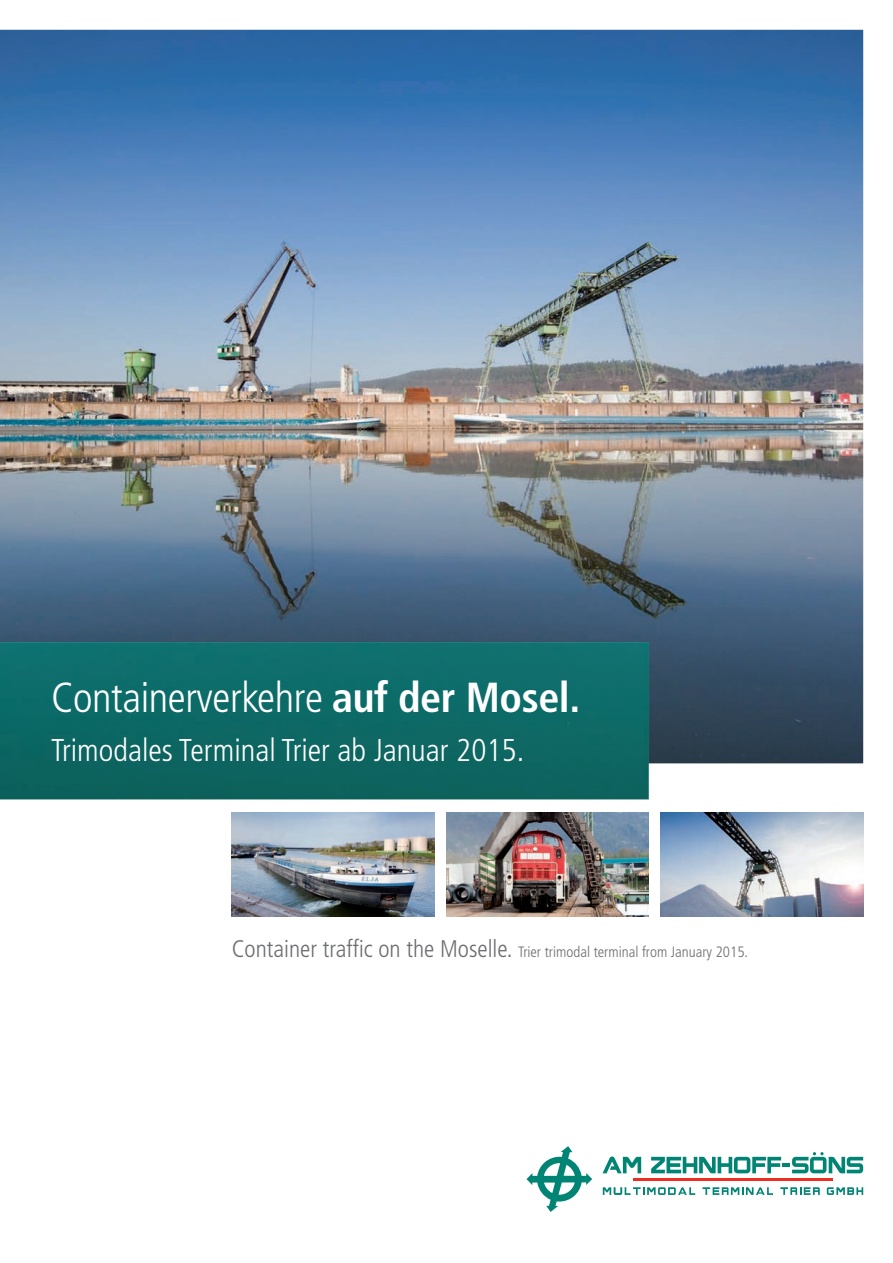
<style>
.page{position:relative;width:893px;height:1263px;background:#fff}
.page>*{position:absolute;margin:0;border:0;box-sizing:border-box;transform-origin:0 0}
.t1{font:300 condensed 42px "Frutiger";letter-spacing:-.01em;color:#fff}
.t2{font:300 condensed 31.5px "Frutiger";color:#fff}
.t3{font:300 condensed 15px "Frutiger";color:#6c6d70}
.s1{font-weight:700}
.s2{font-size:24px}
</style>
<div class="page">
<img style="left:0;top:30px;width:863px;height:734px">
<img style="left:660px;top:812px;width:203px;height:104px">
<img style="left:446px;top:812px;width:203px;height:104px">
<img style="left:232px;top:812px;width:203px;height:104px">
<hr style="left:649px;top:763px;width:1px;height:36px;background:#64aca2">
<img style="left:0;top:642px;width:649px;height:157px">
<svg style="left:526px;top:1146px;width:66px;height:66px"></svg>
<svg style="left:780px;top:1187px;width:40px;height:8px"></svg>
<svg style="left:603px;top:1187px;width:92px;height:8px"></svg>
<svg style="left:702px;top:1187px;width:71px;height:8px"></svg>
<svg style="left:827px;top:1187px;width:36px;height:8px"></svg>
<hr style="left:633px;top:1179px;width:200px;height:2px;background:#ee2e22">
<svg style="left:603px;top:1156px;width:38px;height:17px"></svg>
<svg style="left:651px;top:1152px;width:212px;height:21px"></svg>
<h1 class="t1" style="left:51px;top:673px;width:531px">Containerverkehre <span class="s1">auf der Mosel.</span></h1>
<h2 class="t2" style="left:51px;top:732px;width:475px">Trimodales Terminal Trier ab Januar 2015.</h2>
<p class="t3" style="left:232px;top:943px;width:518px"><span class="s2">Container traffic on the Moselle.</span> Trier trimodal terminal from January 2015.</p>
</div>
